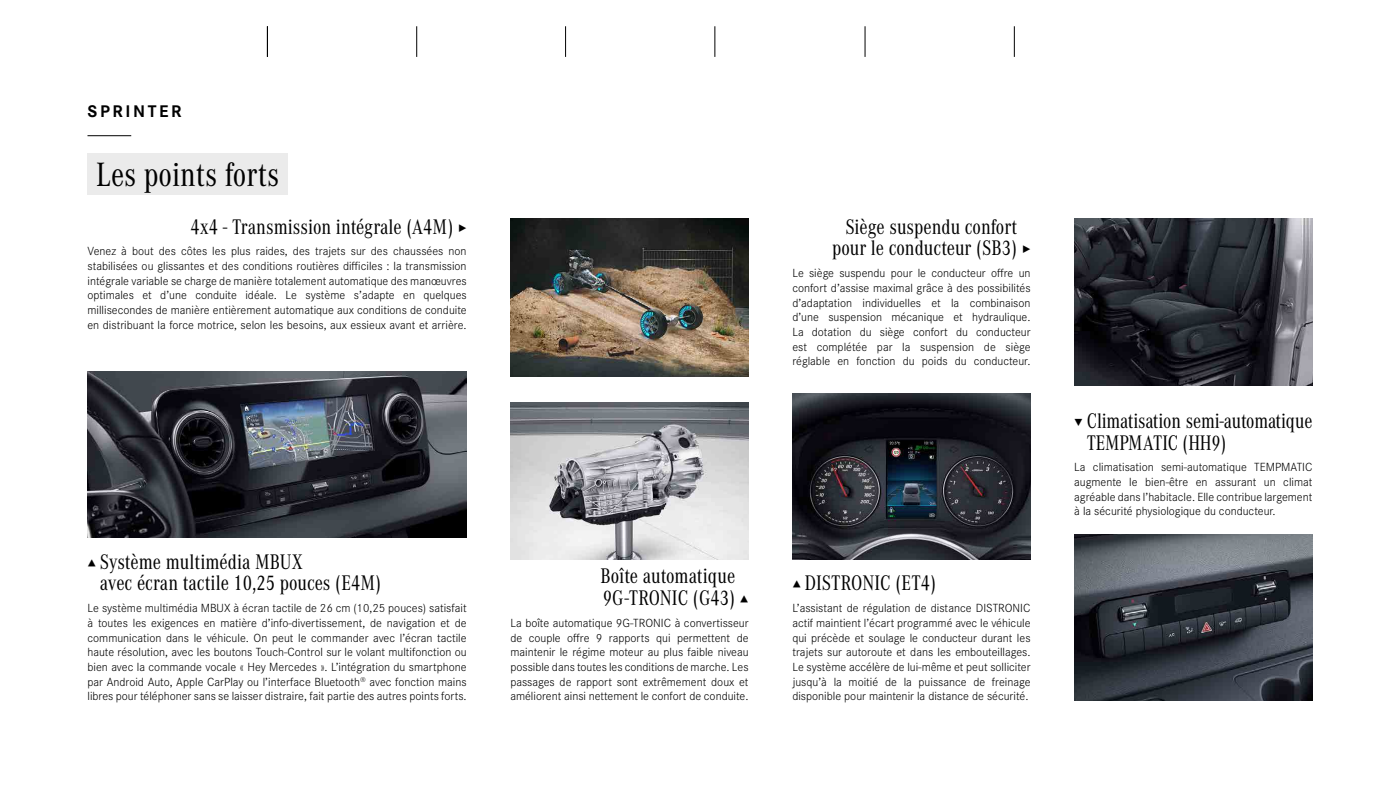
<style>
.page{position:relative;width:1400px;height:788px;background:#fff}
.page>*{position:absolute;margin:0;border:0;box-sizing:border-box;transform-origin:0 0}
.t1{font:35px "Corporate A Con";color:#000}
.t2{font:21.88px/21.9px "Corporate A Con";color:#000}
.t3{font:700 17.5px "Corporate S";letter-spacing:.15em;color:#000}
.t4{font:300 12.25px/14.7px "Corporate S";color:#000;text-align:justify}
.s1{font-size:17.5px}
.s2{font-size:17.5px;color:#fff}
</style>
<div class="page">
<hr style="left:267px;top:26px;width:1px;height:31px;background:#000">
<hr style="left:416px;top:26px;width:1px;height:31px;background:#000">
<hr style="left:565px;top:26px;width:1px;height:31px;background:#000">
<hr style="left:714px;top:26px;width:1px;height:31px;background:#000">
<hr style="left:865px;top:26px;width:1px;height:31px;background:#000">
<hr style="left:1014px;top:26px;width:1px;height:31px;background:#000">
<div style="left:88px;top:153px;width:200px;height:41px;background:#ebebeb"></div>
<hr style="left:88px;top:135px;width:43px;height:1px;background:#000">
<img style="left:510px;top:219px;width:239px;height:157px">
<img style="left:1074px;top:534px;width:238px;height:166px">
<img style="left:510px;top:402px;width:239px;height:157px">
<img style="left:1074px;top:219px;width:238px;height:166px">
<img style="left:792px;top:393px;width:239px;height:166px">
<img style="left:88px;top:371px;width:379px;height:166px">
<p class="t3" style="left:88px;top:99px;width:96px">SPRINTER</p>
<p class="t1" style="left:96px;top:152px;width:185px">Les points forts</p>
<p class="t2" style="left:190px;top:215px;width:278px">4x4 - Transmission intégrale (A4M) <span class="s1">▸</span></p>
<p class="t4" style="left:88px;top:243px;width:381px">Venez à bout des côtes les plus raides, des trajets sur des chaussées non stabilisées ou glissantes et des conditions routières difficiles : la transmission intégrale variable se charge de manière totalement automatique des manœuvres optimales et d’une conduite idéale. Le système s’adapte en quelques millisecondes de manière entièrement automatique aux conditions de conduite en distribuant la force motrice, selon les besoins, aux essieux avant et arrière.</p>
<p class="t2" style="left:100px;top:550px;width:283px;text-indent:-12px"><span class="s1">▴</span> Système multimédia MBUX<br>avec écran tactile 10,25 pouces (E4M)</p>
<p class="t4" style="left:87px;top:600px;width:381px">Le système multimédia MBUX à écran tactile de 26 cm (10,25 pouces) satisfait à toutes les exigences en matière d’info-divertissement, de navigation et de communication dans le véhicule. On peut le commander avec l’écran tactile haute résolution, avec les boutons Touch-Control sur le volant multifonction ou bien avec la commande vocale « Hey Mercedes ». L’intégration du smartphone par Android Auto, Apple CarPlay ou l’interface Bluetooth<sup>®</sup> avec fonction mains libres pour téléphoner sans se laisser distraire, fait partie des autres points forts.</p>
<p class="t2" style="left:846px;top:215px;width:187px">Siège suspendu confort <span class="s2">▸</span></p>
<p class="t2" style="left:832px;top:237px;width:200px">pour le conducteur (SB3) <span class="s1">▸</span></p>
<p class="t4" style="left:792px;top:265px;width:240px">Le siège suspendu pour le conducteur offre un confort d’assise maximal grâce à des possibilités d’adaptation individuelles et la combinaison d’une suspension mécanique et hydraulique.<br>La dotation du siège confort du conducteur est complétée par la suspension de siège réglable en fonction du poids du conducteur.</p>
<p class="t2" style="left:600px;top:564px;width:150px">Boîte automatique <span class="s2">▴</span></p>
<p class="t2" style="left:603px;top:586px;width:147px">9G-TRONIC (G43) <span class="s1">▴</span></p>
<p class="t4" style="left:510px;top:615px;width:240px">La boîte automatique 9G-TRONIC à convertisseur de couple offre 9 rapports qui permettent de maintenir le régime moteur au plus faible niveau possible dans toutes les conditions de marche. Les passages de rapport sont extrêmement doux et améliorent ainsi nettement le confort de conduite.</p>
<p class="t2" style="left:792px;top:571px;width:145px"><span class="s1">▴</span> DISTRONIC (ET4)</p>
<p class="t4" style="left:792px;top:600px;width:240px">L’assistant de régulation de distance DISTRONIC actif maintient l’écart programmé avec le véhicule qui précède et soulage le conducteur durant les trajets sur autoroute et dans les embouteillages.<br>Le système accélère de lui-même et peut solliciter jusqu’à la moitié de la puissance de freinage disponible pour maintenir la distance de sécurité.</p>
<p class="t2" style="left:1087px;top:409px;width:227px;text-indent:-12px"><span class="s1">▾</span> Climatisation semi-automatique<br>TEMPMATIC (HH9)</p>
<p class="t4" style="left:1074px;top:459px;width:240px">La climatisation semi-automatique TEMPMATIC augmente le bien-être en assurant un climat agréable dans l’habitacle. Elle contribue largement à la sécurité physiologique du conducteur.</p>
</div>
